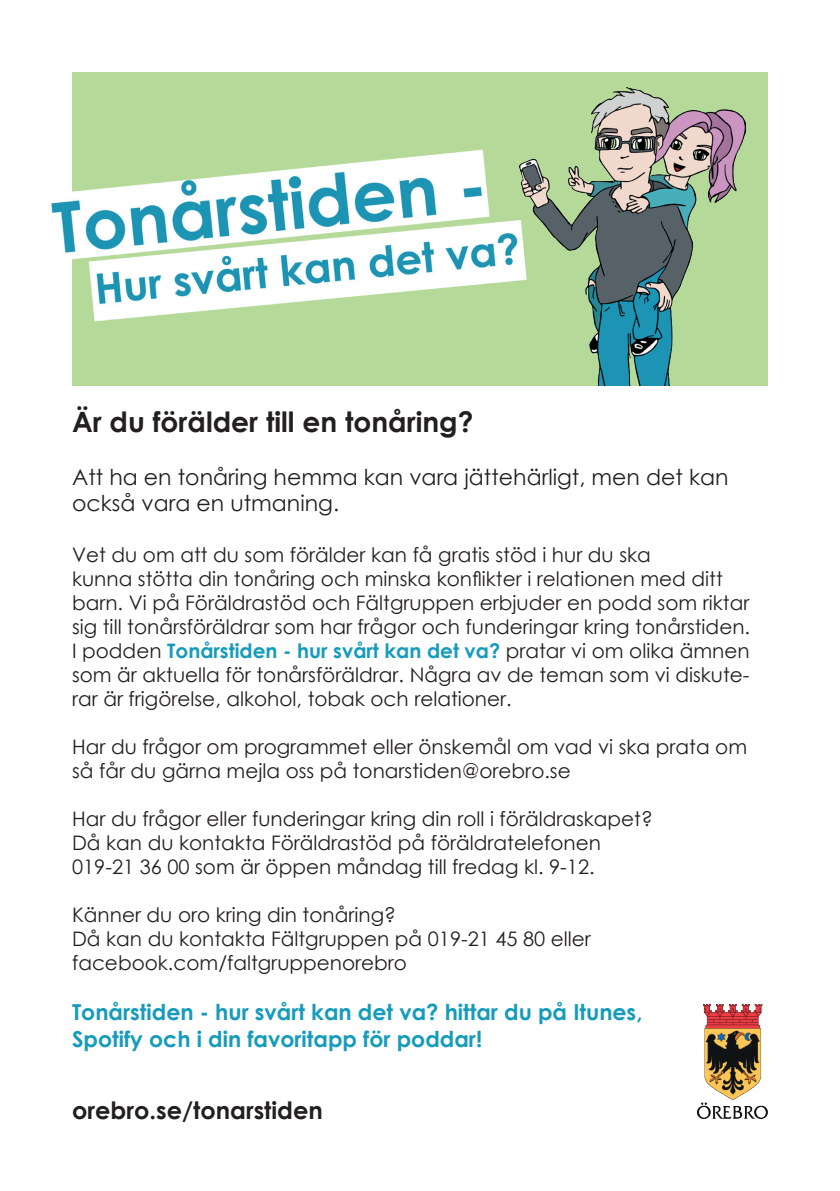
<style>
.page{position:relative;width:840px;height:1191px;background:#fff}
.page>*{position:absolute;margin:0;border:0;box-sizing:border-box;transform-origin:0 0}
.t1{font:700 28px "Century Gothic";color:#231f20}
.t2{font:700 24px "Century Gothic";color:#231f20}
.t3{font:700 22px/26.4px "Century Gothic";color:#159bbb}
.t4{font:22px/26.4px "Century Gothic";color:#231f20}
.t5{font:20px/24px "Century Gothic";color:#231f20}
.s1{font-weight:700;color:#159bbb}
</style>
<div class="page">
<div style="left:72px;top:72px;width:695px;height:314px;background:#b4d999"></div>
<img style="left:536px;top:87px;width:209px;height:299px">
<img style="left:697px;top:1004px;width:70px;height:115px">
<img style="left:51px;top:149px;width:485px;height:173px">
<h1 class="t1" style="left:72px;top:401px;width:402px">Är du förälder till en tonåring?</h1>
<p class="t4" style="left:72px;top:463px;width:657px">Att ha en tonåring hemma kan vara jättehärligt, men det kan också vara en utmaning.</p>
<p class="t5" style="left:72px;top:542px;width:679px">Vet du om att du som förälder kan få gratis stöd i hur du ska<br>kunna stötta din tonåring och minska konflikter i relationen med ditt barn. Vi på Föräldrastöd och Fältgruppen erbjuder en podd som riktar sig till tonårsföräldrar som har frågor och funderingar kring tonårstiden.<br>I podden <span class="s1">Tonårstiden - hur svårt kan det va?</span> pratar vi om olika ämnen som är aktuella för tonårsföräldrar. Några av de teman som vi diskute&shy;rar är frigörelse, alkohol, tobak och relationer.</p>
<p class="t5" style="left:72px;top:734px;width:676px">Har du frågor om programmet eller önskemål om vad vi ska prata om så får du gärna mejla oss på tonarstiden@orebro.se</p>
<p class="t5" style="left:72px;top:806px;width:582px">Har du frågor eller funderingar kring din roll i föräldraskapet?<br>Då kan du kontakta Föräldrastöd på föräldratelefonen<br>019-21 36 00 som är öppen måndag till fredag kl. 9-12.</p>
<p class="t5" style="left:72px;top:902px;width:520px">Känner du oro kring din tonåring?<br>Då kan du kontakta Fältgruppen på 019-21 45 80 eller facebook.com/faltgruppenorebro</p>
<p class="t3" style="left:72px;top:998px;width:571px">Tonårstiden - hur svårt kan det va? hittar du på Itunes,<br>Spotify och i din favoritapp för poddar!</p>
<p class="t2" style="left:72px;top:1092px;width:252px">orebro.se/tonarstiden</p>
</div>
